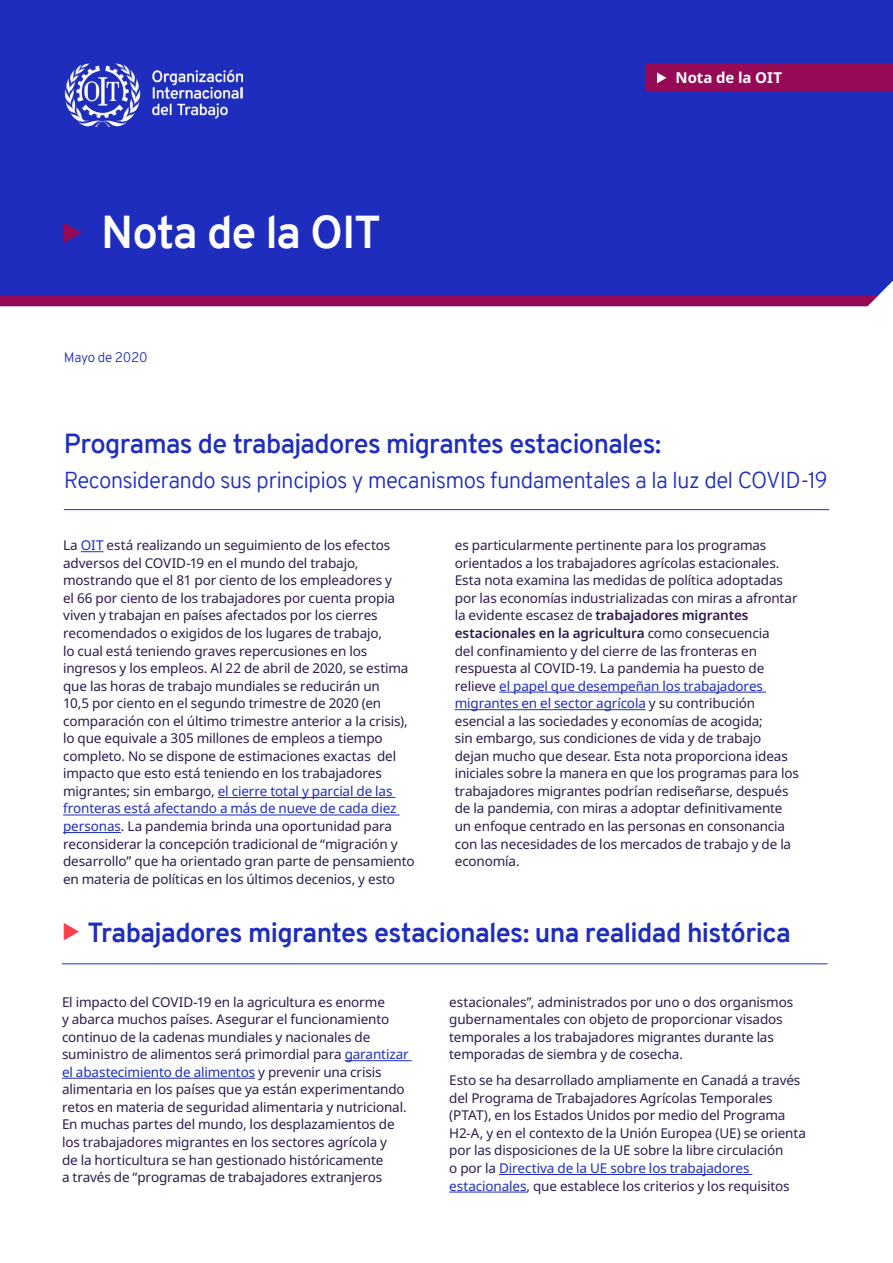
<style>
.page{position:relative;width:893px;height:1263px;background:#fff}
.page>*{position:absolute;margin:0;border:0;box-sizing:border-box;transform-origin:0 0}
.Briefing_A4_-_Subhea{font:700 45px "Overpass";letter-spacing:-.03em;color:#fff}
.t1{font:700 27px "Overpass";letter-spacing:-.025em;color:#1e2dbe}
.Briefing_A4_-_Headin{font:600 27px "Overpass";letter-spacing:-.025em;color:#1e2dbe}
.Briefing_A4_-_Headin-2{font:300 22.5px "Overpass";letter-spacing:-.03em;color:#1e2dbe}
.Briefing_A4_-_Series{font:700 15px "Noto Sans";letter-spacing:-.005em;color:#fff}
.Briefing_A4_-_Body{font:13.5px/17.5px "Noto Sans";letter-spacing:-.01em;color:#2c1b4d}
.Briefing_A4_-_footer{font:300 13.5px "Overpass";letter-spacing:-.015em;color:#1e2dbe}
.s1{color:#1e2dbe}
.s2{font-weight:600}
</style>
<div class="page">
<div style="left:0;top:0;width:893px;height:296px;background:#1e2dbe"></div>
<svg style="left:0;top:295px;width:878px;height:11px;background:#940b57"></svg>
<img style="left:64px;top:64px;width:179px;height:63px">
<svg style="left:81px;top:551px;width:22px;height:1px"></svg>
<hr style="left:218px;top:797px;width:177px;height:1px;background:#1e2dbe">
<hr style="left:63px;top:815px;width:337px;height:1px;background:#1e2dbe">
<hr style="left:63px;top:832px;width:58px;height:1px;background:#1e2dbe">
<hr style="left:499px;top:692px;width:267px;height:1px;background:#1e2dbe">
<hr style="left:455px;top:709px;width:191px;height:1px;background:#1e2dbe">
<hr style="left:64px;top:509px;width:765px;height:1px;background:#1e2dbe">
<div style="left:646px;top:64px;width:247px;height:28px;background:#960a55"></div>
<svg style="left:657px;top:72px;width:9px;height:11px"></svg>
<svg style="left:64px;top:222px;width:17px;height:21px"></svg>
<hr style="left:62px;top:963px;width:765px;height:1px;background:#1e2dbe">
<hr style="left:345px;top:1060px;width:67px;height:1px;background:#1e2dbe">
<hr style="left:62px;top:1078px;width:193px;height:1px;background:#1e2dbe">
<hr style="left:499px;top:1174px;width:253px;height:1px;background:#1e2dbe">
<hr style="left:449px;top:1192px;width:77px;height:1px;background:#1e2dbe">
<p class="Briefing_A4_-_Subhea" style="left:101px;top:201px;width:281px">Nota de la OIT</p>
<p class="Briefing_A4_-_footer" style="left:64px;top:347px;width:85px">Mayo de 2020</p>
<p class="Briefing_A4_-_Series" style="left:676px;top:67px;width:108px">Nota de la OIT</p>
<p class="Briefing_A4_-_Headin" style="left:64px;top:424px;width:599px">Programas de trabajadores migrantes estacionales:</p>
<p class="Briefing_A4_-_Headin-2" style="left:64px;top:464px;width:766px">Reconsiderando sus principios y mecanismos fundamentales a la luz del COVID-19</p>
<p class="Briefing_A4_-_Body" style="left:63px;top:537px;width:353px">La <span class="s1">OIT</span> está realizando un seguimiento de los efectos adversos del COVID-19 en el mundo del trabajo, mostrando que el 81 por ciento de los empleadores y<br>el 66 por ciento de los trabajadores por cuenta propia viven y trabajan en países afectados por los cierres recomendados o exigidos de los lugares de trabajo,<br>lo cual está teniendo graves repercusiones en los ingresos y los empleos. Al 22 de abril de 2020, se estima que las horas de trabajo mundiales se reducirán un<br>10,5 por ciento en el segundo trimestre de 2020 (en comparación con el último trimestre anterior a la crisis), lo que equivale a 305 millones de empleos a tiempo completo. No se dispone de estimaciones exactas del impacto que esto está teniendo en los trabajadores migrantes; sin embargo, <span class="s1">el cierre total y parcial de las fronteras está afectando a más de nueve de cada diez personas</span>. La pandemia brinda una oportunidad para reconsiderar la concepción tradicional de “migración y desarrollo” que ha orientado gran parte de pensamiento en materia de políticas en los últimos decenios, y esto</p>
<p class="Briefing_A4_-_Body" style="left:455px;top:537px;width:346px">es particularmente pertinente para los programas orientados a los trabajadores agrícolas estacionales.<br>Esta nota examina las medidas de política adoptadas por las economías industrializadas con miras a afrontar la evidente escasez de <span class="s2">trabajadores migrantes estacionales en la agricultura</span> como consecuencia<br>del confinamiento y del cierre de las fronteras en respuesta al COVID-19. La pandemia ha puesto de relieve <span class="s1">el papel que desempeñan los trabajadores migrantes en el sector agrícola</span> y su contribución esencial a las sociedades y economías de acogida;<br>sin embargo, sus condiciones de vida y de trabajo dejan mucho que desear. Esta nota proporciona ideas iniciales sobre la manera en que los programas para los trabajadores migrantes podrían rediseñarse, después de la pandemia, con miras a adoptar definitivamente un enfoque centrado en las personas en consonancia con las necesidades de los mercados de trabajo y de la economía.</p>
<p class="t1" style="left:88px;top:913px;width:705px">Trabajadores migrantes estacionales: una realidad histórica</p>
<p class="Briefing_A4_-_Body" style="left:62px;top:993px;width:348px">El impacto del COVID-19 en la agricultura es enorme<br>y abarca muchos países. Asegurar el funcionamiento continuo de la cadenas mundiales y nacionales de suministro de alimentos será primordial para <span class="s1">garantizar el abastecimiento de alimentos</span> y prevenir una crisis alimentaria en los países que ya están experimentando retos en materia de seguridad alimentaria y nutricional.<br>En muchas partes del mundo, los desplazamientos de los trabajadores migrantes en los sectores agrícola y<br>de la horticultura se han gestionado históricamente<br>a través de “programas de trabajadores extranjeros</p>
<p class="Briefing_A4_-_Body" style="left:449px;top:993px;width:345px">estacionales”, administrados por uno o dos organismos gubernamentales con objeto de proporcionar visados temporales a los trabajadores migrantes durante las temporadas de siembra y de cosecha.</p>
<p class="Briefing_A4_-_Body" style="left:449px;top:1072px;width:358px">Esto se ha desarrollado ampliamente en Canadá a través del Programa de Trabajadores Agrícolas Temporales (PTAT), en los Estados Unidos por medio del Programa H2-A, y en el contexto de la Unión Europea (UE) se orienta por las disposiciones de la UE sobre la libre circulación<br>o por la <span class="s1">Directiva de la UE sobre los trabajadores estacionales</span>, que establece los criterios y los requisitos</p>
</div>
